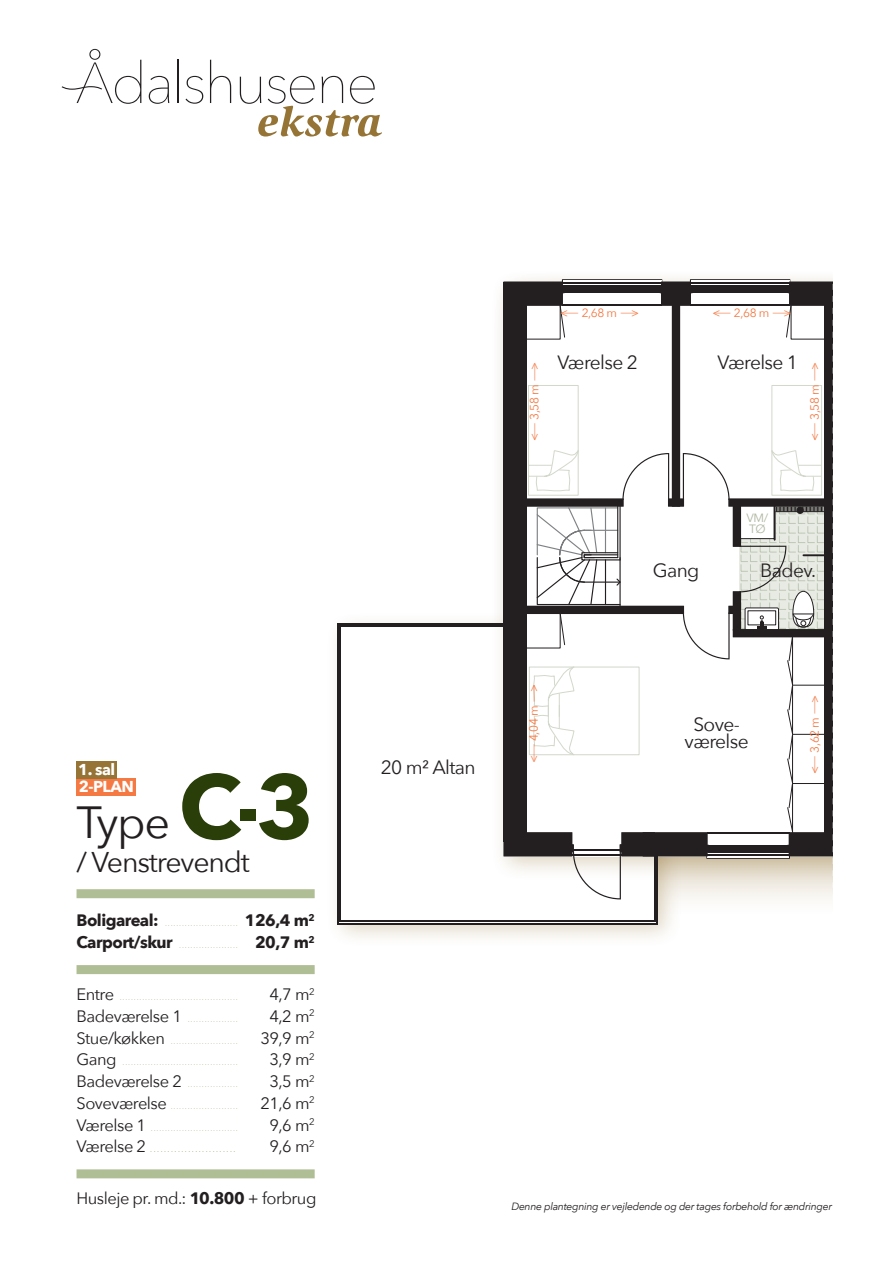
<style>
.page{position:relative;width:893px;height:1263px;background:#fff}
.page>*{position:absolute;margin:0;border:0;box-sizing:border-box;transform-origin:0 0}
.t1{font:45px "Avenir Next";color:#231f20}
.t2{font:28.5px "Avenir Next";letter-spacing:-.04em;color:#231f20}
.t3{font:19.2px/16.8px "Avenir Next";letter-spacing:-.035em;color:#231f20;text-align:center}
.t4{font:16.5px "Avenir Next";letter-spacing:-.03em;color:#231f20}
.t5{font:200 16.5px "Avenir Next";color:#879853}
.t6{font:700 15.75px "Avenir Next";letter-spacing:-.03em;color:#fff}
.t7{font:200 13.5px "Avenir Next";color:#879853}
.t8{font:12px "Avenir Next";letter-spacing:-.035em;color:#f47943;scale:4 1}
.t9{font:12px "Avenir Next";letter-spacing:-.035em;color:#f47943}
.t10{font:12px/10.8px "Avenir Next";color:#aeb6a0}
.t11{font:italic 10.5px "Avenir Next";letter-spacing:-.03em;color:#231f20}
.s1{font-weight:700;font-size:90px;color:#2a3e09}
.s2{font-weight:700;font-size:16.5px;color:#231f20}
.s3{font-weight:400;font-size:16.5px;color:#231f20}
.s4{font-weight:400;color:#231f20}
.s5{font-weight:700}
</style>
<div class="page">
<div style="left:491px;top:269px;width:402px;height:649px;background:#957436;opacity:.35"></div>
<div style="left:326px;top:611px;width:356px;height:337px;background:#957436;opacity:.3"></div>
<div style="left:338px;top:624px;width:319px;height:299px;background:#fff"></div>
<div style="left:491px;top:270px;width:402px;height:611px;background:#957436;opacity:.3"></div>
<div style="left:504px;top:282px;width:389px;height:574px;background:#fff"></div>
<div style="left:528px;top:385px;width:50px;height:111px;border:1px solid #d3d8cb"></div>
<svg style="left:528px;top:450px;width:51px;height:44px"></svg>
<div style="left:771px;top:385px;width:51px;height:111px;border:1px solid #d3d8cb"></div>
<svg style="left:771px;top:450px;width:51px;height:44px"></svg>
<svg style="left:529px;top:666px;width:111px;height:89px"></svg>
<svg style="left:559px;top:306px;width:6px;height:32px"></svg>
<svg style="left:559px;top:614px;width:6px;height:31px"></svg>
<svg style="left:786px;top:306px;width:6px;height:32px"></svg>
<div style="left:503px;top:281px;width:60px;height:25px;background:#231f20"></div>
<div style="left:503px;top:283px;width:24px;height:559px;background:#231f20"></div>
<div style="left:824px;top:283px;width:9px;height:559px;background:#231f20"></div>
<hr style="left:708px;top:847px;width:81px;height:3px;background:#231f20">
<hr style="left:708px;top:845px;width:81px;height:1px;background:#231f20">
<hr style="left:707px;top:832px;width:82px;height:1px;background:#231f20">
<hr style="left:708px;top:851px;width:81px;height:1px;background:#231f20">
<svg style="left:706px;top:855px;width:84px;height:4px"></svg>
<hr style="left:707px;top:855px;width:82px;height:2px;background:#fff">
<hr style="left:707px;top:854px;width:82px;height:2px;background:#231f20">
<div style="left:643px;top:832px;width:65px;height:24px;background:#231f20"></div>
<div style="left:789px;top:832px;width:44px;height:24px;background:#231f20"></div>
<div style="left:503px;top:832px;width:69px;height:24px;background:#231f20"></div>
<hr style="left:563px;top:287px;width:98px;height:4px;background:#231f20">
<hr style="left:563px;top:292px;width:98px;height:1px;background:#231f20">
<hr style="left:563px;top:304px;width:99px;height:2px;background:#231f20">
<hr style="left:563px;top:285px;width:98px;height:2px;background:#231f20">
<hr style="left:562px;top:279px;width:100px;height:4px;background:#474344">
<hr style="left:563px;top:280px;width:98px;height:3px;background:#fff">
<hr style="left:563px;top:282px;width:99px;height:1px;background:#231f20">
<div style="left:661px;top:281px;width:30px;height:25px;background:#231f20"></div>
<hr style="left:691px;top:287px;width:98px;height:4px;background:#231f20">
<hr style="left:691px;top:292px;width:98px;height:1px;background:#231f20">
<hr style="left:691px;top:304px;width:99px;height:2px;background:#231f20">
<hr style="left:691px;top:285px;width:98px;height:2px;background:#231f20">
<hr style="left:690px;top:279px;width:100px;height:4px;background:#474344">
<hr style="left:691px;top:280px;width:98px;height:3px;background:#fff">
<hr style="left:691px;top:282px;width:99px;height:1px;background:#231f20">
<div style="left:789px;top:281px;width:44px;height:25px;background:#231f20"></div>
<div style="left:525px;top:498px;width:99px;height:9px;background:#231f20"></div>
<div style="left:668px;top:498px;width:8px;height:9px;background:#231f20"></div>
<svg style="left:622px;top:453px;width:47px;height:47px"></svg>
<div style="left:728px;top:498px;width:99px;height:9px;background:#231f20"></div>
<div style="left:676px;top:498px;width:8px;height:9px;background:#231f20"></div>
<svg style="left:683px;top:453px;width:47px;height:47px"></svg>
<div style="left:672px;top:303px;width:8px;height:204px;background:#231f20"></div>
<div style="left:728px;top:606px;width:10px;height:8px;background:#231f20"></div>
<div style="left:733px;top:629px;width:92px;height:8px;background:#231f20"></div>
<div style="left:524px;top:606px;width:160px;height:8px;background:#231f20"></div>
<svg style="left:683px;top:612px;width:47px;height:47px"></svg>
<div style="left:733px;top:591px;width:8px;height:40px;background:#231f20"></div>
<div style="left:733px;top:504px;width:8px;height:43px;background:#231f20"></div>
<svg style="left:739px;top:506px;width:85px;height:327px"></svg>
<svg style="left:536px;top:507px;width:86px;height:99px"></svg>
<hr style="left:617px;top:506px;width:1px;height:52px;background:#231f20">
<hr style="left:619px;top:506px;width:2px;height:54px;background:#231f20">
<svg style="left:571px;top:832px;width:83px;height:67px"></svg>
<hr style="left:654px;top:855px;width:1px;height:67px;background:#231f20">
<hr style="left:657px;top:855px;width:1px;height:69px;background:#231f20">
<hr style="left:340px;top:625px;width:1px;height:297px;background:#231f20">
<hr style="left:337px;top:623px;width:2px;height:301px;background:#231f20">
<hr style="left:337px;top:923px;width:321px;height:1px;background:#231f20">
<hr style="left:340px;top:921px;width:315px;height:1px;background:#231f20">
<hr style="left:340px;top:625px;width:164px;height:1px;background:#231f20">
<hr style="left:337px;top:623px;width:167px;height:1px;background:#231f20">
<div style="left:77px;top:889px;width:238px;height:9px;background:#b0be95"></div>
<div style="left:77px;top:965px;width:238px;height:9px;background:#b0be95"></div>
<div style="left:77px;top:1169px;width:238px;height:9px;background:#b0be95"></div>
<svg style="left:149px;top:76px;width:20px;height:28px"></svg>
<hr style="left:178px;top:60px;width:1px;height:43px;background:#231f20">
<svg style="left:185px;top:76px;width:18px;height:28px"></svg>
<svg style="left:210px;top:60px;width:21px;height:43px"></svg>
<svg style="left:62px;top:49px;width:79px;height:55px"></svg>
<svg style="left:240px;top:76px;width:142px;height:61px"></svg>
<div style="left:77px;top:778px;width:59px;height:17px;background:#f47943"></div>
<div style="left:833px;top:240px;width:60px;height:705px;background:#fff"></div>
<div style="left:77px;top:761px;width:40px;height:17px;background:#957436"></div>
<p class="t6" style="left:78px;top:756px;width:39px">1. sal</p>
<p class="t1" style="left:77px;top:785px;width:239px">Type <span class="s1">C-3</span></p>
<p class="t2" style="left:77px;top:838px;width:175px">/ Venstrevendt</p>
<p class="t6" style="left:79px;top:773px;width:57px">2-PLAN</p>
<p class="t3" style="left:381px;top:758px;width:96px">20 m² Altan</p>
<p class="t8" style="left:524px;top:441px;width:21px;rotate:-90deg">–&lt; 3,58 m –&gt;</p>
<p class="t9" style="left:560px;top:303px;width:81px">&lt;– 2,68 m –&gt;</p>
<p class="t9" style="left:712px;top:303px;width:81px">&lt;– 2,68 m –&gt;</p>
<p class="t3" style="left:557px;top:353px;width:82px">Værelse 2</p>
<p class="t3" style="left:717px;top:353px;width:82px">Værelse 1</p>
<p class="t8" style="left:804px;top:441px;width:21px;rotate:-90deg">–&lt; 3,58 m –&gt;</p>
<p class="t10" style="left:746px;top:512px;width:23px">VM/<br>TØ</p>
<p class="t3" style="left:653px;top:561px;width:48px">Gang</p>
<p class="t3" style="left:760px;top:561px;width:57px">Badev.</p>
<p class="t8" style="left:524px;top:763px;width:21px;rotate:-90deg">–&lt; 4,04 m –&gt;</p>
<p class="t3" style="left:685px;top:715px;width:66px">Sove&shy;værelse</p>
<p class="t8" style="left:804px;top:774px;width:21px;rotate:-90deg">–&lt; 3,62 m –&gt;</p>
<p class="t7" style="left:77px;top:910px;width:240px"><span class="s2">Boligareal:</span> .......................... <span class="s2">126,4 m</span><sup>2</sup></p>
<p class="t7" style="left:77px;top:932px;width:240px"><span class="s2">Carport/skur</span> ..................... <span class="s2">20,7 m</span><sup>2</sup></p>
<p class="t7" style="left:77px;top:984px;width:163px"><span class="s3">Entre</span> ..........................................</p>
<p class="t4" style="left:269px;top:980px;width:47px">4,7 m<sup>2</sup></p>
<p class="t7" style="left:77px;top:1006px;width:163px"><span class="s3">Badeværelse 1</span> ..................</p>
<p class="t4" style="left:269px;top:1002px;width:47px">4,2 m<sup>2</sup></p>
<p class="t7" style="left:77px;top:1027px;width:163px"><span class="s3">Stue/køkken</span> ........................</p>
<p class="t4" style="left:260px;top:1024px;width:56px">39,9 m<sup>2</sup></p>
<p class="t7" style="left:77px;top:1049px;width:163px"><span class="s3">Gang</span> .........................................</p>
<p class="t4" style="left:269px;top:1046px;width:47px">3,9 m<sup>2</sup></p>
<p class="t7" style="left:77px;top:1071px;width:163px"><span class="s3">Badeværelse 2</span> ..................</p>
<p class="t4" style="left:269px;top:1067px;width:47px">3,5 m<sup>2</sup></p>
<p class="t7" style="left:77px;top:1093px;width:163px"><span class="s3">Soveværelse</span> ........................</p>
<p class="t4" style="left:260px;top:1089px;width:56px">21,6 m<sup>2</sup></p>
<p class="t7" style="left:77px;top:1114px;width:163px"><span class="s3">Værelse 1</span> ...............................</p>
<p class="t4" style="left:269px;top:1111px;width:47px">9,6 m<sup>2</sup></p>
<p class="t5" style="left:77px;top:1133px;width:161px"><span class="s4">Værelse 2</span> .........................</p>
<p class="t4" style="left:269px;top:1133px;width:47px">9,6 m<sup>2</sup></p>
<p class="t4" style="left:77px;top:1185px;width:241px">Husleje pr. md.: <span class="s5">10.800</span> + forbrug</p>
<p class="t11" style="left:511px;top:1197px;width:322px">Denne plantegning er vejledende og der tages forbehold for ændringer</p>
</div>
